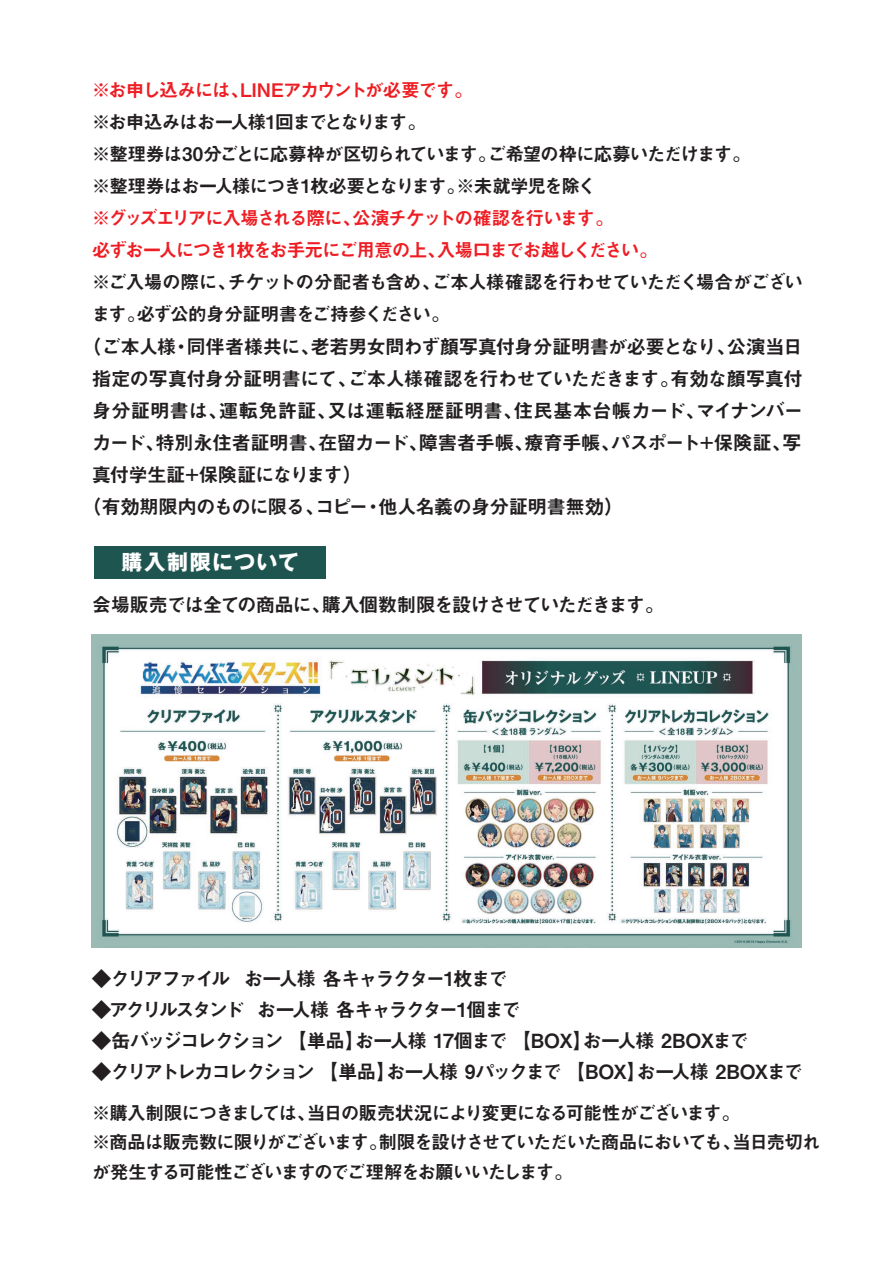
<style>
.page{position:relative;width:893px;height:1263px;background:#fff}
.page>*{position:absolute;margin:0;border:0;box-sizing:border-box;transform-origin:0 0}
.t1{font:700 21px "Gothic MB101 Pro";letter-spacing:.065em;color:#fff}
.t2{font:19.5px "Midashi Go Pro MB31";letter-spacing:-.06em;color:#231f20}
.t3{font:19.5px "Midashi Go Pro MB31";letter-spacing:-.035em;color:#231f20}
.t4{font:19.5px "Midashi Go Pro MB31";letter-spacing:-.115em;color:#231f20}
.t5{font:19.5px "Midashi Go Pro MB31";letter-spacing:-.005em;color:#231f20}
.t6{font:19.5px "Midashi Go Pro MB31";letter-spacing:-.08em;color:#231f20}
.t7{font:19.5px "Midashi Go Pro MB31";letter-spacing:-.04em;color:#231f20}
.t8{font:19.5px "Midashi Go Pro MB31";letter-spacing:-.13em;color:#231f20}
.t9{font:19.5px "Midashi Go Pro MB31";letter-spacing:-.12em;color:#231f20}
.t10{font:18.75px/32px "Midashi Go Pro MB31";letter-spacing:-.075em;color:#231f20}
.t11{font:18.75px/32px "Midashi Go Pro MB31";letter-spacing:-.085em;color:#ee1d23}
.t12{font:18.75px/32px "Midashi Go Pro MB31";letter-spacing:-.055em;color:#231f20}
</style>
<div class="page">
<div style="left:94px;top:546px;width:232px;height:33px;background:#1f5551"></div>
<img style="left:92px;top:635px;width:709px;height:312px">
<p class="t11" style="left:92px;top:72px;width:383px">※お申し込みには、LINEアカウントが必要です。</p>
<p class="t10" style="left:92px;top:104px;width:661px">※お申込みはお一人様1回までとなります。<br>※整理券は30分ごとに応募枠が区切られています。ご希望の枠に応募いただけます。※整理券はお一人様につき1枚必要となります。※未就学児を除く</p>
<p class="t11" style="left:92px;top:200px;width:568px">※グッズエリアに入場される際に、公演チケットの確認を行います。<br>必ずお一人につき1枚をお手元にご用意の上、入場口までお越しください。</p>
<p class="t12" style="left:92px;top:264px;width:713px">※ご入場の際に、チケットの分配者も含め、ご本人様確認を行わせていただく場合がございます。必ず公的身分証明書をご持参ください。</p>
<p class="t3" style="left:82px;top:331px;width:722px">（ご本人様・同伴者様共に、老若男女問わず顔写真付身分証明書が必要となり、公演当日</p>
<p class="t2" style="left:92px;top:363px;width:713px">指定の写真付身分証明書にて、ご本人様確認を行わせていただきます。有効な顔写真付</p>
<p class="t5" style="left:92px;top:395px;width:713px">身分証明書は、運転免許証、又は運転経歴証明書、住民基本台帳カード、マイナンバー</p>
<p class="t3" style="left:92px;top:427px;width:711px">カード、特別永住者証明書、在留カード、障害者手帳、療育手帳、パスポート+保険証、写</p>
<p class="t2" style="left:92px;top:459px;width:272px">真付学生証+保険証になります）</p>
<p class="t7" style="left:82px;top:491px;width:543px">（有効期限内のものに限る、コピー・他人名義の身分証明書無効）</p>
<p class="t1" style="left:122px;top:545px;width:179px">購入制限について</p>
<p class="t2" style="left:92px;top:589px;width:574px">会場販売では全ての商品に、購入個数制限を設けさせていただきます。</p>
<p class="t9" style="left:92px;top:962px;width:418px">◆クリアファイル お一人様 各キャラクター1枚まで</p>
<p class="t8" style="left:92px;top:994px;width:431px">◆アクリルスタンド お一人様 各キャラクター1個まで</p>
<p class="t6" style="left:92px;top:1025px;width:659px">◆缶バッジコレクション 【単品】お一人様 17個まで 【BOX】お一人様 2BOXまで</p>
<p class="t4" style="left:92px;top:1056px;width:713px">◆クリアトレカコレクション 【単品】お一人様 9パックまで 【BOX】お一人様 2BOXまで</p>
<p class="t10" style="left:92px;top:1096px;width:731px;line-height:29.4px">※購入制限につきましては、当日の販売状況により変更になる可能性がございます。<br>※商品は販売数に限りがございます。制限を設けさせていただいた商品においても、当日売切れが発生する可能性ございますのでご理解をお願いいたします。</p>
</div>
